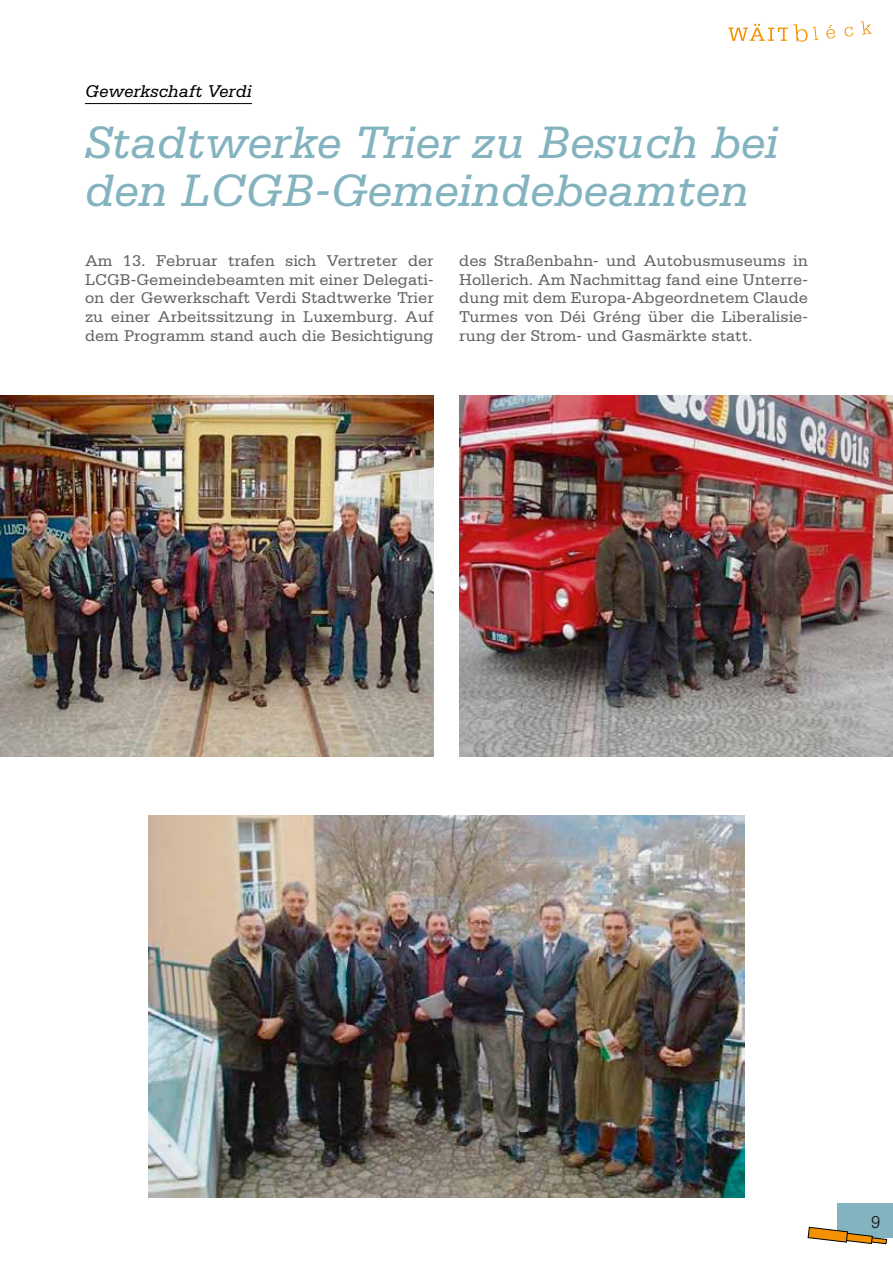
<style>
.page{position:relative;width:893px;height:1263px;background:#fff}
.page>*{position:absolute;margin:0;border:0;box-sizing:border-box;transform-origin:0 0}
.t1{font:italic 48px/48px "Serifa Std";color:#83b3bf}
.t2{font:italic 18px "Serifa Std";letter-spacing:.005em;color:#000}
.t3{font:300 18px "Serifa Std";color:#000}
.t4{font:16.5px/18.8px "Serifa Std";color:#636362;text-align:justify}
</style>
<div class="page">
<div style="left:838px;top:1203px;width:55px;height:34px;background:#83b3bf"></div>
<svg style="left:807px;top:1226px;width:80px;height:19px"></svg>
<svg style="left:826px;top:25px;width:9px;height:14px"></svg>
<svg style="left:844px;top:27px;width:9px;height:10px"></svg>
<svg style="left:861px;top:21px;width:11px;height:14px"></svg>
<svg style="left:728px;top:24px;width:90px;height:18px"></svg>
<img style="left:0;top:395px;width:434px;height:362px">
<img style="left:149px;top:815px;width:595px;height:383px">
<img style="left:459px;top:395px;width:434px;height:362px">
<hr style="left:85px;top:103px;width:167px;height:1px;background:#000">
<p class="t2" style="left:85px;top:81px;width:168px">Gewerkschaft Verdi</p>
<h1 class="t1" style="left:85px;top:119px;width:695px">Stadtwerke Trier zu Besuch bei den LCGB -Gemeindebeamten</h1>
<p class="t4" style="left:85px;top:251px;width:350px">Am 13. Februar trafen sich Vertreter der LCGB-Gemeindebeamten mit einer Delegati&shy;on der Gewerkschaft Verdi Stadtwerke Trier zu einer Arbeitssitzung in Luxemburg. Auf dem Programm stand auch die Besichtigung</p>
<p class="t4" style="left:459px;top:251px;width:350px">des Straßenbahn- und Autobusmuseums in Hollerich. Am Nachmittag fand eine Unterre&shy;dung mit dem Europa-Abgeordnetem Claude Turmes von Déi Gréng über die Liberalisie&shy;rung der Strom- und Gasmärkte statt.</p>
<p class="t3" style="left:871px;top:1212px;width:10px">9</p>
</div>
